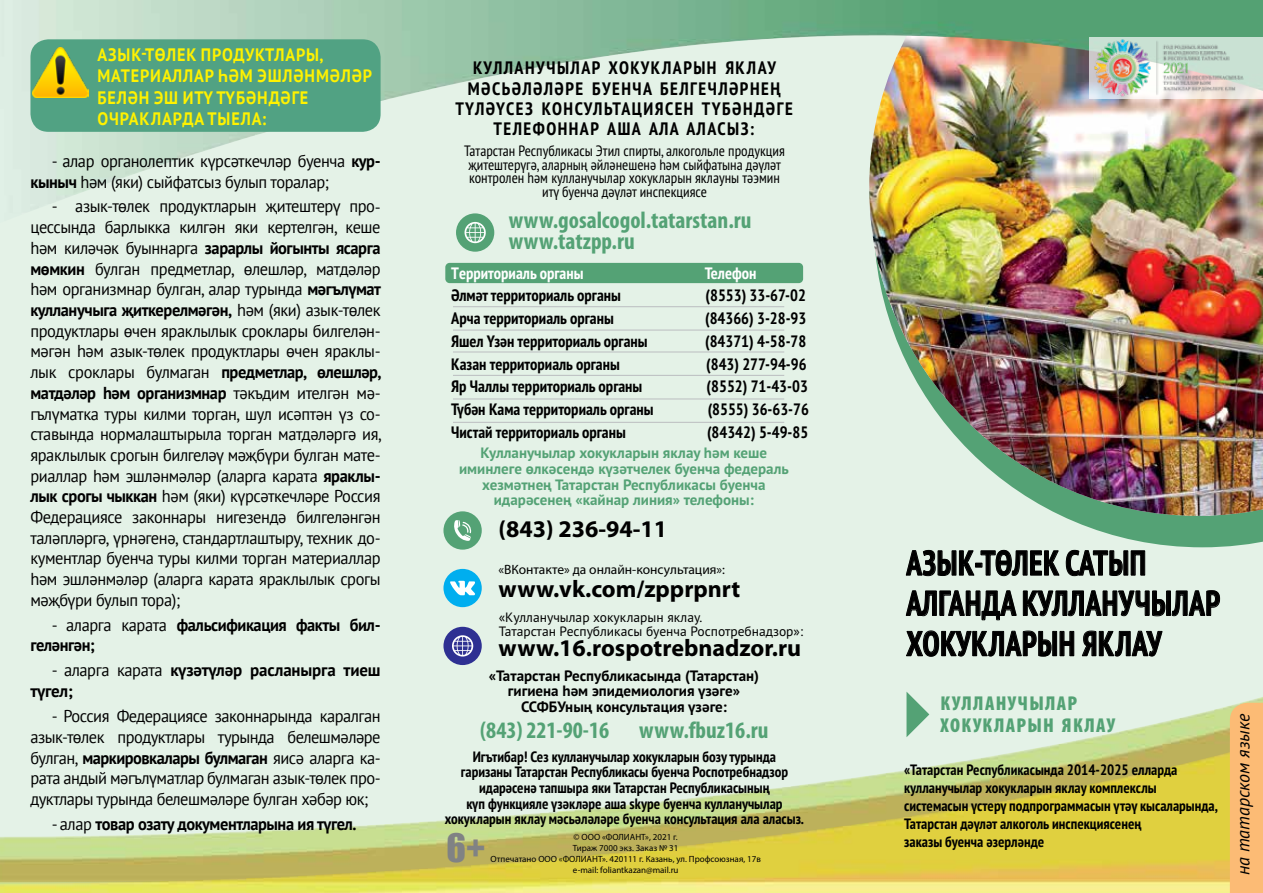
<style>
.page{position:relative;width:1263px;height:893px;background:#fff}
.page>*{position:absolute;margin:0;border:0;box-sizing:border-box;transform-origin:0 0}
.t1{font:36px "Impact";color:#808284}
.t2{font:700 condensed 34.8px/40.3px "PT Sans";letter-spacing:.02em;color:#000;scale:.89 1}
.t3{font:700 24px "Myriad Pro";color:#000}
.t4{font:700 condensed 23.7px/21.1px "Myriad Pro";color:#54a275}
.t5{font:900 condensed 20.1px/21.8px "Myriad Pro";letter-spacing:.065em;color:#54a275}
.t6{font:700 condensed 18px/20.1px "PT Sans";letter-spacing:.08em;color:#000;text-align:center}
.t7{font:700 18px/21.6px "PT Sans";letter-spacing:.055em;color:#fff200;scale:.9 1}
.t8{font:italic 18px "PT Sans";color:#000}
.t9{font:17.25px/20.7px "PT Sans";letter-spacing:-.025em;color:#000;text-align:justify;scale:.95 1}
.t10{font:700 17.25px/20.7px "PT Sans";letter-spacing:-.025em;color:#000;scale:.95 1}
.t11{font:700 17.25px/20.7px "PT Sans";letter-spacing:-.025em;color:#000}
.t12{font:700 condensed 16.5px "PT Sans";color:#000}
.t13{font:700 condensed 16.5px "PT Sans";color:#fff}
.t14{font:700 condensed 15px/18px "PT Sans";color:#000}
.t15{font:condensed 15px/13.8px "PT Sans";color:#000;text-align:center}
.t16{font:700 15px/15.8px "PT Sans";color:#54a275;text-align:center}
.t17{font:700 15px/15.1px "PT Sans";color:#000;text-align:center}
.t18{font:13.5px/14px "PT Sans";color:#000}
.t19{font:13.5px "Myriad Pro";color:#000}
.t20{font:9px/10.8px "Myriad Pro";color:#000;text-align:center}
.s1{font-weight:700}
.s2{font-weight:400}
</style>
<div class="page">
<div style="left:0;top:223px;width:1263px;height:474px;background:#e4f2e7"></div>
<div style="left:0;top:697px;width:1263px;height:46px;background:#e4f2e7"></div>
<img style="left:0;top:743px;width:1230px;height:150px">
<svg style="left:874px;top:516px;width:389px;height:31px;background:#abd2ba"></svg>
<img style="left:869px;top:223px;width:394px;height:293px">
<svg style="left:906px;top:692px;width:23px;height:45px"></svg>
<svg style="left:906px;top:550px;width:153px;height:26px;background:#aab5ad"></svg>
<svg style="left:1066px;top:550px;width:79px;height:26px;background:#aab5ad"></svg>
<svg style="left:906px;top:591px;width:110px;height:29px;background:#b0bbb3"></svg>
<svg style="left:1023px;top:590px;width:197px;height:26px;background:#aab4ac"></svg>
<svg style="left:906px;top:631px;width:168px;height:26px;background:#aab5ac"></svg>
<svg style="left:1082px;top:631px;width:80px;height:25px;background:#a8b2aa"></svg>
<img style="left:0;top:0;width:1263px;height:223px">
<div style="left:445px;top:263px;width:358px;height:20px;background:#54a275;border-radius:4px"></div>
<div style="left:456px;top:213px;width:38px;height:39px;background:#54a275;border-radius:50%"></div>
<svg style="left:464px;top:222px;width:22px;height:21px"></svg>
<div style="left:443px;top:627px;width:39px;height:38px;background:#2e3092;border-radius:50%"></div>
<svg style="left:452px;top:635px;width:21px;height:21px"></svg>
<div style="left:443px;top:511px;width:39px;height:39px;background:#54a275;border-radius:50%"></div>
<svg style="left:454px;top:520px;width:17px;height:21px"></svg>
<div style="left:443px;top:569px;width:39px;height:38px;background:#00aeef;border-radius:50%"></div>
<svg style="left:450px;top:581px;width:25px;height:14px"></svg>
<hr style="left:453px;top:306px;width:331px;height:1px;background:#bbbdc0">
<hr style="left:453px;top:330px;width:331px;height:1px;background:#bbbdc0">
<hr style="left:453px;top:352px;width:331px;height:1px;background:#bbbdc0">
<hr style="left:453px;top:375px;width:331px;height:1px;background:#bbbdc0">
<hr style="left:453px;top:399px;width:331px;height:1px;background:#bbbdc0">
<hr style="left:453px;top:422px;width:331px;height:1px;background:#bbbdc0">
<div style="left:30px;top:39px;width:351px;height:93px;background:#51a283;border-radius:18px"></div>
<img style="left:33px;top:48px;width:55px;height:50px">
<div style="left:1230px;top:703px;width:33px;height:190px;background:#fcbb75"></div>
<svg style="left:1089px;top:37px;width:174px;height:61px"></svg>
<img style="left:1094px;top:37px;width:153px;height:60px">
<p class="t7" style="left:97px;top:43px;width:307px">АЗЫК-ТӨЛЕК ПРОДУКТЛАРЫ,<br>МАТЕРИАЛЛАР ҺӘМ ЭШЛӘНМӘЛӘР<br>БЕЛӘН ЭШ ИТҮ ТҮБӘНДӘГЕ<br>ОЧРАКЛАРДА ТЫЕЛА:</p>
<p class="t9" style="left:30px;top:150px;width:370px;text-indent:21px">- алар органолептик күрсәткечләр буенча <span class="s1">кур&shy;кыныч</span> һәм (яки) сыйфатсыз булып торалар;</p>
<p class="t9" style="left:30px;top:196px;width:371px;text-indent:21px">- азык-төлек продуктларын җитештерү про&shy;цессында барлыкка килгән яки кертелгән, кеше һәм киләчәк буыннарга <span class="s1">зарарлы йогынты ясарга мөмкин</span> булган предметлар, өлешләр, матдәләр һәм организмнар булган, алар турында <span class="s1">мәгълүмат кулланучыга җиткерелмәгән,</span> һәм (яки) азык-төлек продуктлары өчен яраклылык сроклары билгелән&shy;мәгән һәм азык-төлек продуктлары өчен яраклы&shy;лык сроклары булмаган <span class="s1">предметлар, өлешләр, матдәләр һәм организмнар</span> тәкъдим ителгән мә&shy;гълүматка туры килми торган, шул исәптән үз со&shy;ставында нормалаштырыла торган матдәләргә ия, яраклылык срогын билгеләү мәҗбүри булган мате&shy;риаллар һәм эшләнмәләр (аларга карата <span class="s1">яраклы&shy;лык срогы чыккан</span> һәм (яки) күрсәткечләре Россия Федерациясе законнары нигезендә билгеләнгән таләпләргә, үрнәгенә, стандартлаштыру, техник до&shy;кументлар буенча туры килми торган материаллар һәм эшләнмәләр (аларга карата яраклылык срогы мәҗбүри булып тора);</p>
<p class="t10" style="left:30px;top:614px;width:370px;text-indent:21px"><span class="s2">- аларга карата</span> фальсификация факты бил&shy;геләнгән;</p>
<p class="t11" style="left:30px;top:660px;width:352px;text-indent:21px"><span class="s2">- аларга карата</span> күзәтүләр расланырга тиеш түгел;</p>
<p class="t9" style="left:30px;top:705px;width:370px;text-indent:21px">- Россия Федерациясе законнарында каралган азык-төлек продуктлары турында белешмәләре булган, <span class="s1">маркировкалары булмаган</span> яисә аларга ка&shy;рата андый мәгълүматлар булмаган азык-төлек про&shy;дуктлары турында белешмәләре булган хәбәр юк;</p>
<p class="t10" style="left:52px;top:813px;width:322px"><span class="s2">- алар</span> товар озату документларына ия түгел.</p>
<p class="t6" style="left:455px;top:58px;width:339px">КУЛЛАНУЧЫЛАР ХОКУКЛАРЫН ЯКЛАУ<br>МӘСЬӘЛӘЛӘРЕ БУЕНЧА БЕЛГЕЧЛӘРНЕҢ<br>ТҮЛӘҮСЕЗ КОНСУЛЬТАЦИЯСЕН ТҮБӘНДӘГЕ<br>ТЕЛЕФОННАР АША АЛА АЛАСЫЗ:</p>
<p class="t15" style="left:464px;top:143px;width:322px">Татарстан Республикасы Этил спирты, алкогольле продукция җитештерүгә, аларның әйләнешенә һәм сыйфатына дәүләт контролен һәм кулланучылар хокукларын яклауны тәэмин итү буенча дәүләт инспекциясе</p>
<h3 class="t4" style="left:509px;top:210px;width:244px">www.gosalcogol.tatarstan.ru www.tatzpp.ru</h3>
<p class="t13" style="left:451px;top:262px;width:134px">Территориаль органы</p>
<p class="t13" style="left:705px;top:262px;width:53px">Телефон</p>
<p class="t12" style="left:451px;top:285px;width:171px">Әлмәт территориаль органы</p>
<p class="t12" style="left:705px;top:285px;width:102px">(8553) 33-67-02</p>
<p class="t12" style="left:451px;top:307px;width:164px">Арча территориаль органы</p>
<p class="t12" style="left:705px;top:307px;width:103px">(84366) 3-28-93</p>
<p class="t12" style="left:451px;top:330px;width:198px">Яшел Үзән территориаль органы</p>
<p class="t12" style="left:705px;top:330px;width:103px">(84371) 4-58-78</p>
<p class="t12" style="left:451px;top:353px;width:170px">Казан территориаль органы</p>
<p class="t12" style="left:706px;top:353px;width:102px">(843) 277-94-96</p>
<p class="t12" style="left:451px;top:376px;width:193px">Яр Чаллы территориаль органы</p>
<p class="t12" style="left:707px;top:376px;width:103px">(8552) 71-43-03</p>
<p class="t12" style="left:451px;top:399px;width:204px">Түбән Кама территориаль органы</p>
<p class="t12" style="left:708px;top:399px;width:103px">(8555) 36-63-76</p>
<p class="t12" style="left:451px;top:421px;width:176px">Чистай территориаль органы</p>
<p class="t12" style="left:707px;top:421px;width:103px">(84342) 5-49-85</p>
<p class="t16" style="left:459px;top:445px;width:331px">Кулланучылар хокукларын яклау һәм кеше иминлеге өлкәсендә күзәтчелек буенча федераль хезмәтнең Татарстан Республикасы буенча идарәсенең «кайнар линия» телефоны:</p>
<h3 class="t3" style="left:499px;top:516px;width:170px">(843) 236-94-11</h3>
<h3 class="t3" style="left:499px;top:575px;width:243px">www.vk.com/zpprpnrt</h3>
<h3 class="t3" style="left:499px;top:634px;width:304px">www.16.rospotrebnadzor.ru</h3>
<p class="t19" style="left:498px;top:562px;width:228px">«ВКонтакте» да онлайн-консультация»:</p>
<p class="t18" style="left:499px;top:610px;width:306px">«Кулланучылар хокукларын яклау.<br>Татарстан Республикасы буенча Роспотребнадзор»:</p>
<p class="t17" style="left:489px;top:668px;width:272px">«Татарстан Республикасында (Татарстан) гигиена һәм эпидемиология үзәге»<br>ССФБУның консультация үзәге:</p>
<h3 class="t4" style="left:480px;top:720px;width:131px">(843) 221-90-16</h3>
<h3 class="t4" style="left:639px;top:720px;width:131px">www.fbuz16.ru</h3>
<p class="t14" style="left:445px;top:748px;width:361px;line-height:15.8px;text-align:center">Игътибар! Сез кулланучылар хокукларын бозу турында<br>гаризаны Татарстан Республикасы буенча Роспотребнадзор идарәсенә тапшыра яки Татарстан Республикасының<br>күп функцияле үзәкләре аша skype буенча кулланучылар хокукларын яклау мәсьәләләре буенча консультация ала аласыз.</p>
<h1 class="t1" style="left:446px;top:820px;width:40px">6+</h1>
<p class="t20" style="left:490px;top:832px;width:272px">© ООО «ФОЛИАНТ», 2021 г.<br>Тираж 7000 экз. Заказ № 31<br>Отпечатано ООО «ФОЛИАНТ». 420111 г. Казань, ул. Профсоюзная, 17в e-mail: foliantkazan@mail.ru</p>
<h2 class="t2" style="left:906px;top:542px;width:354px">АЗЫК-ТӨЛЕК САТЫП<br>АЛГАНДА КУЛЛАНУЧЫЛАР<br>ХОКУКЛАРЫН ЯКЛАУ</h2>
<p class="t5" style="left:940px;top:693px;width:176px">КУЛЛАНУЧЫЛАР<br>ХОКУКЛАРЫН ЯКЛАУ</p>
<p class="t14" style="left:904px;top:760px;width:315px">«Татарстан Республикасында 2014-2025 елларда кулланучылар хокукларын яклау комплекслы системасын үстерү подпрограммасын үтәү кысаларында, Татарстан дәүләт алкоголь инспекциясенең<br>заказы буенча әзерләнде</p>
<p class="t8" style="left:1232px;top:875px;width:163px;rotate:-90deg">на татарском языке</p>
</div>
